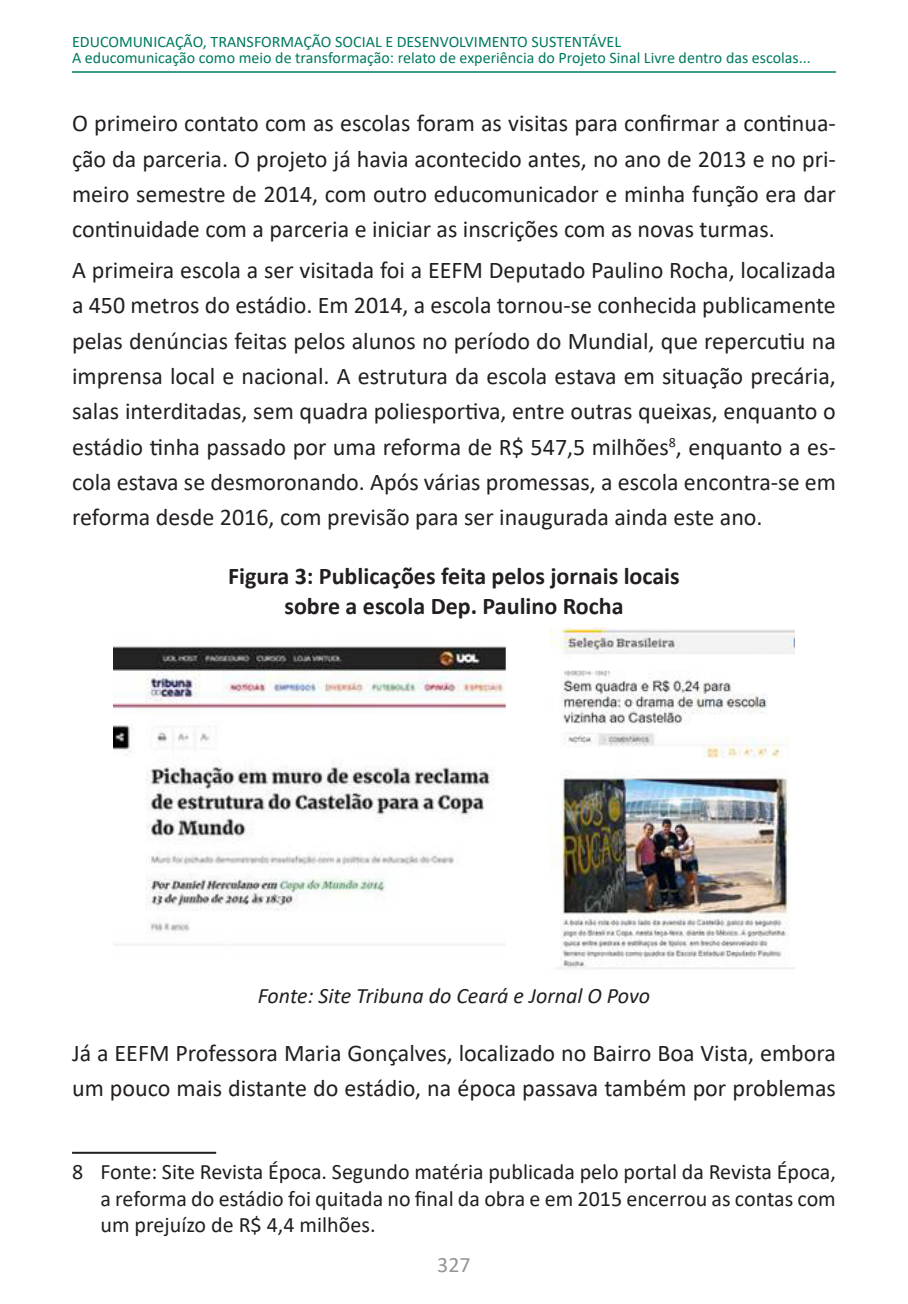
<style>
.page{position:relative;width:908px;height:1304px;background:#fff}
.page>*{position:absolute;margin:0;border:0;box-sizing:border-box;transform-origin:0 0}
.t1{font:24px/35.2px "Calibri";color:#231f20;text-align:justify}
.t2{font:700 24px/30px "Calibri";color:#231f20;text-align:center}
.nota_de_rodapé{font:22px/26.4px "Calibri";color:#231f20;text-align:justify}
.legenda_de_figura{font:italic 22px "Calibri";color:#231f20}
.t3{font:22px "Calibri";color:#939598}
.t4{font:16px/16px "Calibri";color:#007a60}
</style>
<div class="page">
<hr style="left:72px;top:71px;width:763px;height:2px;background:#007a60">
<hr style="left:72px;top:1152px;width:144px;height:2px;background:#231f20">
<img style="left:113px;top:628px;width:681px;height:341px">
<p class="t4" style="left:72px;top:33px;width:740px">EDUCOMUNICAÇÃO, TRANSFORMAÇÃO SOCIAL E DESENVOLVIMENTO SUSTENTÁVEL<br>A educomunicação como meio de transformação: relato de experiência do Projeto Sinal Livre dentro das escolas...</p>
<p class="t1" style="left:72px;top:105px;width:765px">O primeiro contato com as escolas foram as visitas para confirmar a continua&shy;ção da parceria. O projeto já havia acontecido antes, no ano de 2013 e no pri&shy;meiro semestre de 2014, com outro educomunicador e minha função era dar continuidade com a parceria e iniciar as inscrições com as novas turmas.</p>
<p class="t1" style="left:72px;top:252px;width:765px">A primeira escola a ser visitada foi a EEFM Deputado Paulino Rocha, localizada a 450 metros do estádio. Em 2014, a escola tornou-se conhecida publicamente pelas denúncias feitas pelos alunos no período do Mundial, que repercutiu na imprensa local e nacional. A estrutura da escola estava em situação precária, salas interditadas, sem quadra poliesportiva, entre outras queixas, enquanto o estádio tinha passado por uma reforma de R$ 547,5 milhões<sup>8</sup>, enquanto a es&shy;cola estava se desmoronando. Após várias promessas, a escola encontra-se em reforma desde 2016, com previsão para ser inaugurada ainda este ano.</p>
<p class="t2" style="left:228px;top:560px;width:453px">Figura 3: Publicações feita pelos jornais locais sobre a escola Dep. Paulino Rocha</p>
<p class="legenda_de_figura" style="left:258px;top:980px;width:393px">Fonte: Site Tribuna do Ceará e Jornal O Povo</p>
<p class="t1" style="left:72px;top:1035px;width:765px">Já a EEFM Professora Maria Gonçalves, localizado no Bairro Boa Vista, embora um pouco mais distante do estádio, na época passava também por problemas</p>
<p class="nota_de_rodapé" style="left:100px;top:1158px;width:736px;text-indent:-28px">8 Fonte: Site Revista Época. Segundo matéria publicada pelo portal da Revista Época, a reforma do estádio foi quitada no final da obra e em 2015 encerrou as contas com um prejuízo de R$ 4,4 milhões.</p>
<p class="t3" style="left:437px;top:1249px;width:35px">327</p>
</div>
